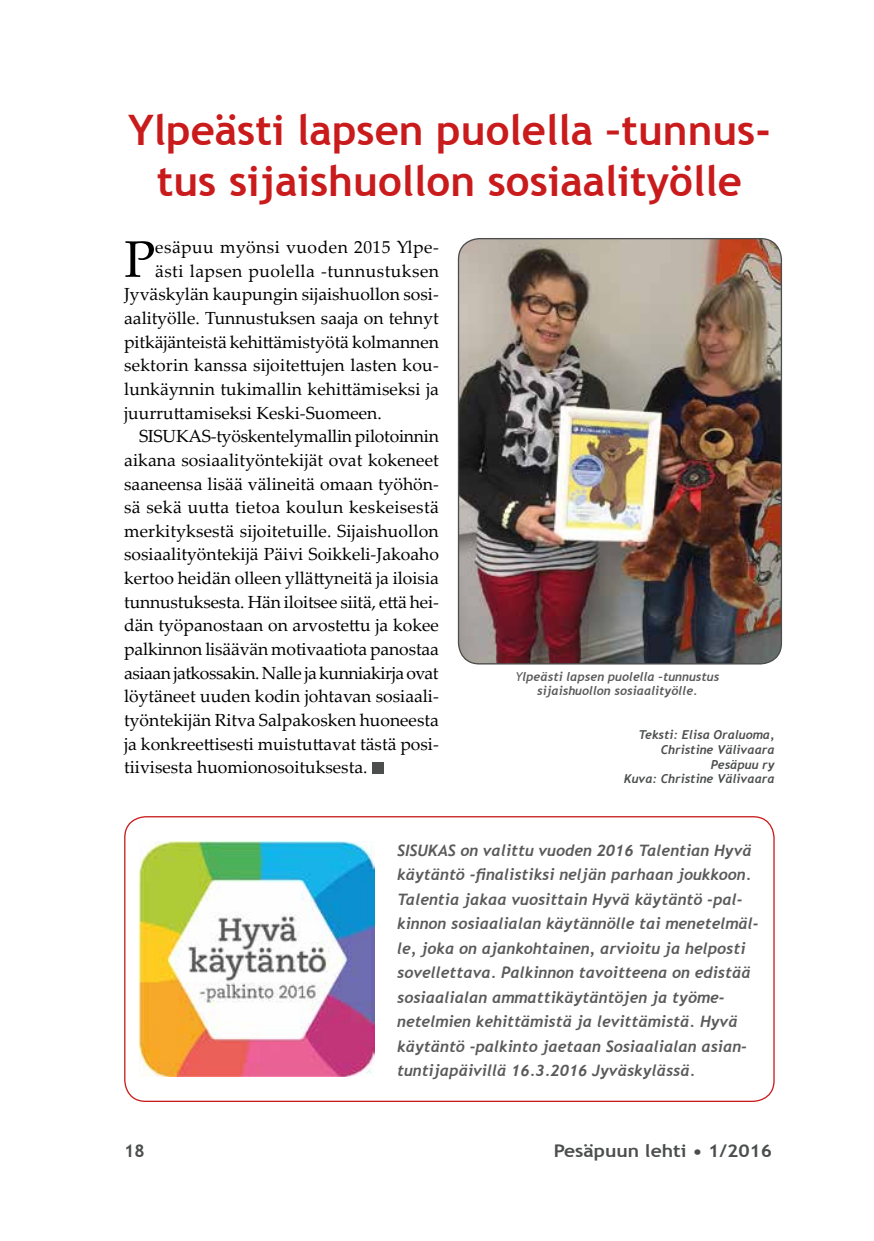
<style>
.page{position:relative;width:874px;height:1241px;background:#fff}
.page>*{position:absolute;margin:0;border:0;box-sizing:border-box;transform-origin:0 0}
.t1{font:51.45px "Palatino Linotype";color:#000}
.t2{font:700 42px/50.8px "Trebuchet MS";color:#c91b1c;text-align:center}
.t3{font:17.5px "Palatino Linotype";color:#000}
.t4{font:17.5px "Palatino Linotype";letter-spacing:.025em;color:#000}
.t5{font:17.5px "Palatino Linotype";letter-spacing:-.025em;color:#000}
.t6{font:17.5px "Palatino Linotype";letter-spacing:.02em;color:#000}
.t7{font:700 17.5px "Trebuchet MS";color:#4c4d4d;scale:1.1 1}
.t8{font:700 17.5px "Trebuchet MS";color:#4c4d4d}
.t9{font:italic 700 15.75px/24.5px "Trebuchet";color:#5b5a5a}
.t10{font:italic 700 12.25px/14.7px "Trebuchet";color:#4c4d4d;text-align:right}
.t11{font:italic 700 12.25px/14.7px "Trebuchet";color:#5b5a5a;text-align:center}
.s1{font-family:"Trebuchet MS";font-weight:400}
</style>
<div class="page">
<div style="left:372px;top:761px;width:11px;height:12px;background:#4c4d4d"></div>
<img style="left:139px;top:841px;width:235px;height:235px">
<img style="left:459px;top:238px;width:322px;height:425px">
<div style="left:457px;top:238px;width:324px;height:426px;border:1px solid #4c4d4d;border-radius:21px"></div>
<h2 class="t2" style="left:128px;top:105px;width:644px">Ylpeästi lapsen puolella –tunnus&shy;tus sijaishuollon sosiaalityölle</h2>
<h1 class="t1" style="left:124px;top:223px;width:33px">P</h1>
<p class="t4" style="left:155px;top:235px;width:285px">esäpuu myönsi vuoden 2015 Ylpe-</p>
<p class="t4" style="left:155px;top:258px;width:285px">ästi lapsen puolella -tunnustuksen</p>
<p class="t3" style="left:124px;top:282px;width:316px">Jyväskylän kaupungin sijaishuollon sosi-</p>
<p class="t3" style="left:124px;top:305px;width:316px">aalityölle. Tunnustuksen saaja on tehnyt</p>
<p class="t3" style="left:124px;top:329px;width:316px">pitkäjänteistä kehittämistyötä kolmannen</p>
<p class="t3" style="left:124px;top:353px;width:316px">sektorin kanssa sijoitettujen lasten kou-</p>
<p class="t3" style="left:124px;top:376px;width:316px">lunkäynnin tukimallin kehittämiseksi ja</p>
<p class="t3" style="left:124px;top:400px;width:259px">juurruttamiseksi Keski-Suomeen.</p>
<p class="t3" style="left:139px;top:424px;width:301px">SISUKAS-työskentelymallin pilotoinnin</p>
<p class="t3" style="left:124px;top:447px;width:316px">aikana sosiaalityöntekijät ovat kokeneet</p>
<p class="t3" style="left:124px;top:471px;width:316px">saaneensa lisää välineitä omaan työhön-</p>
<p class="t6" style="left:124px;top:494px;width:316px">sä sekä uutta tietoa koulun keskeisestä</p>
<p class="t3" style="left:124px;top:518px;width:316px">merkityksestä sijoitetuille. Sijaishuollon</p>
<p class="t3" style="left:124px;top:542px;width:316px">sosiaalityöntekijä Päivi Soikkeli-Jakoaho</p>
<p class="t3" style="left:124px;top:565px;width:316px">kertoo heidän olleen yllättyneitä ja iloisia</p>
<p class="t3" style="left:124px;top:589px;width:316px">tunnustuksesta. Hän iloitsee siitä, että hei-</p>
<p class="t3" style="left:124px;top:613px;width:316px">dän työpanostaan on arvostettu ja kokee</p>
<p class="t3" style="left:124px;top:636px;width:316px">palkinnon lisäävän motivaatiota panostaa</p>
<p class="t5" style="left:124px;top:660px;width:316px">asiaan jatkossakin. Nalle ja kunniakirja ovat</p>
<p class="t3" style="left:124px;top:683px;width:316px">löytäneet uuden kodin johtavan sosiaali-</p>
<p class="t3" style="left:124px;top:707px;width:316px">työntekijän Ritva Salpakosken huoneesta</p>
<p class="t3" style="left:124px;top:731px;width:316px">ja konkreettisesti muistuttavat tästä posi-</p>
<p class="t3" style="left:124px;top:754px;width:245px">tiivisesta huomionosoituksesta.</p>
<p class="t11" style="left:515px;top:669px;width:205px"><span class="s1">Y</span>lpeästi lapsen puolella –tunnustus sijaishuollon sosiaalityölle.</p>
<p class="t10" style="left:623px;top:727px;width:152px">Teksti: Elisa Oraluoma,<br>Christine Välivaara<br>Pesäpuu ry<br>Kuva: Christine Välivaara</p>
<p class="t9" style="left:397px;top:837px;width:363px">SISUKAS on valittu vuoden 2016 Talentian Hyvä käytäntö -finalistiksi neljän parhaan joukkoon.<br>Talentia jakaa vuosittain Hyvä käytäntö -pal&shy;kinnon sosiaalialan käytännölle tai menetelmäl&shy;le, joka on ajankohtainen, arvioitu ja helposti sovellettava. Palkinnon tavoitteena on edistää sosiaalialan ammattikäytäntöjen ja työme&shy;netelmien kehittämistä ja levittämistä. Hyvä käytäntö -palkinto jaetaan Sosiaalialan asian&shy;tuntijapäivillä 16.3.2016 Jyväskylässä.</p>
<p class="t8" style="left:124px;top:1139px;width:22px">18</p>
<p class="t7" style="left:553px;top:1139px;width:200px">Pesäpuun lehti • 1/2016</p>
</div>
